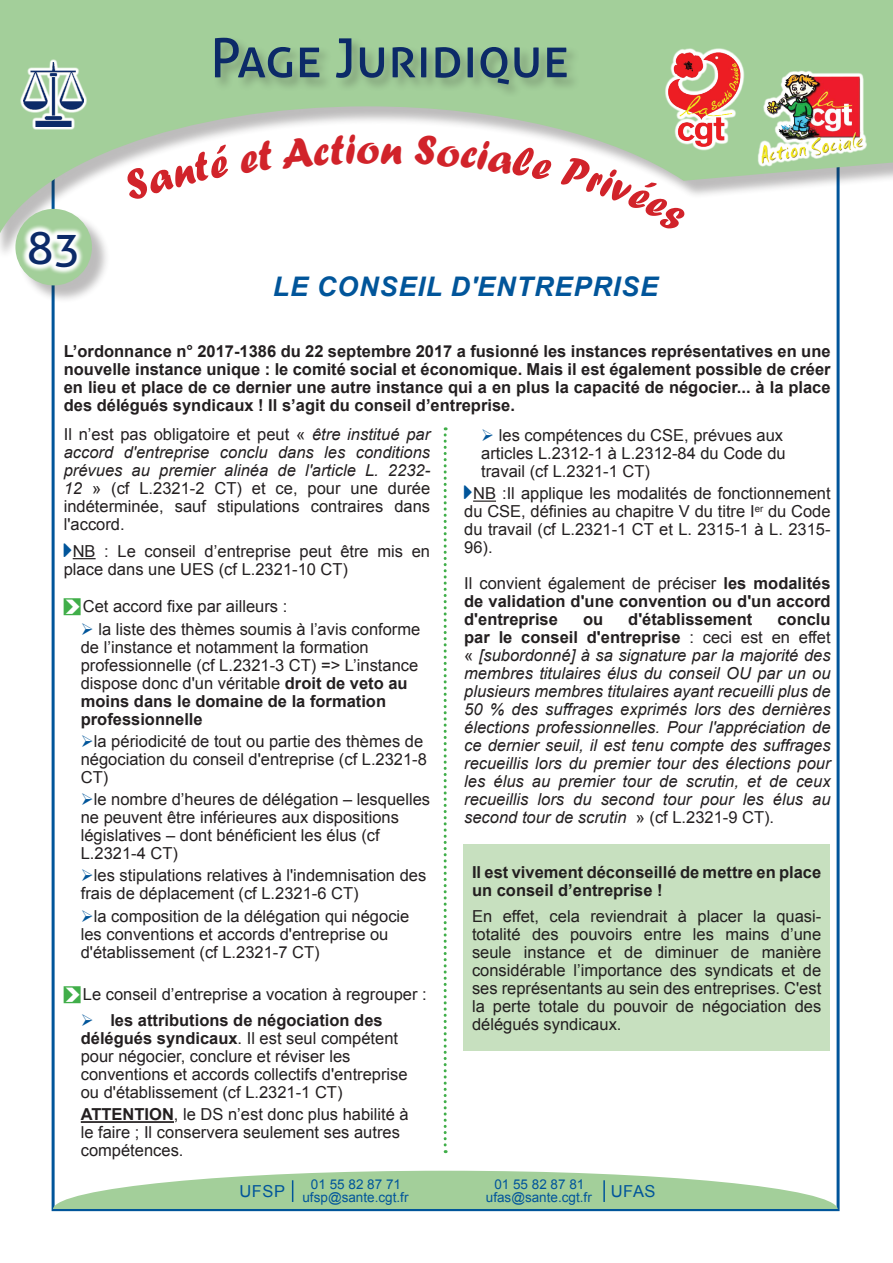
<style>
.page{position:relative;width:893px;height:1263px;background:#fff}
.page>*{position:absolute;margin:0;border:0;box-sizing:border-box;transform-origin:0 0}
.t1{font:54px "Aller";color:#0c2a68}
.t2{font:45px "Aller";color:#0c2a68}
.t3{font:italic 700 27px "Arial";letter-spacing:.035em;color:#01559a}
.Normal__Web{font:16.5px/18px "Arial";color:#231f20}
.t4{font:700 16.5px/18px "Arial";color:#231f20;text-align:justify}
.t5{font:italic 16.5px/18px "Arial";color:#231f20;text-align:justify}
.t6{font:16.5px "Arial";letter-spacing:.035em;color:#01559a}
.t7{font:13.5px "Arial";color:#01559a}
.s1{font-style:italic}
.s2{font-family:"Arrowstfb";color:#01559a}
.s3{font-family:"Arrowstfb";color:#40ae49}
.s4{color:#01559a}
.s5{font-weight:700}
.s6{font-weight:400}
.s7{font-weight:700;font-style:normal}
.s8{font-style:normal}
</style>
<div class="page">
<svg style="left:0;top:0;width:893px;height:241px;fill:#a3cf9a"></svg>
<svg style="left:665px;top:48px;width:79px;height:102px"></svg>
<img style="left:665px;top:47px;width:77px;height:102px">
<div style="left:18px;top:211px;width:93px;height:93px;background:#231f20;opacity:.3"></div>
<div style="left:15px;top:209px;width:77px;height:76px;background:#a3cf9a;border-radius:50%"></div>
<svg style="left:21px;top:224px;width:64px;height:51px"></svg>
<svg style="left:20px;top:59px;width:67px;height:71px"></svg>
<img style="left:23px;top:62px;width:60px;height:64px">
<div style="left:213px;top:36px;width:367px;height:62px;background:#231f20;opacity:.3"></div>
<img style="left:757px;top:71px;width:113px;height:99px">
<svg style="left:53px;top:1171px;width:785px;height:38px"></svg>
<hr style="left:603px;top:1180px;width:2px;height:22px;background:#01559a">
<svg style="left:73px;top:558px;width:23px;height:1px"></svg>
<hr style="left:81px;top:1121px;width:93px;height:2px;background:#231f20">
<hr style="left:473px;top:500px;width:23px;height:2px;background:#231f20">
<svg style="left:444px;top:427px;width:3px;height:726px"></svg>
<div style="left:463px;top:844px;width:367px;height:207px;background:#c7e0bf"></div>
<svg style="left:122px;top:145px;width:109px;height:56px"></svg>
<svg style="left:239px;top:141px;width:35px;height:33px"></svg>
<svg style="left:280px;top:135px;width:122px;height:34px"></svg>
<svg style="left:414px;top:135px;width:138px;height:46px"></svg>
<svg style="left:561px;top:156px;width:125px;height:77px"></svg>
<p class="t2" style="left:27px;top:220px;width:55px">83</p>
<p class="t1" style="left:210px;top:25px;width:360px">Page Juridique</p>
<p class="t3" style="left:273px;top:269px;width:387px">LE CONSEIL D'ENTREPRISE</p>
<p class="t4" style="left:64px;top:343px;width:768px">L’ordonnance n° 2017-1386 du 22 septembre 2017 a fusionné les instances représentatives en une nouvelle instance unique : le comité social et économique. Mais il est également possible de créer en lieu et place de ce dernier une autre instance qui a en plus la capacité de négocier... à la place des délégués syndicaux ! Il s’agit du conseil d’entreprise.</p>
<p class="Normal__Web" style="left:64px;top:425px;width:368px;text-align:justify">Il n’est pas obligatoire et peut « <span class="s1">être institué par accord d'entreprise conclu dans les conditions prévues au premier alinéa de l'article L. 2232- 12</span> » (cf L.2321-2 CT) et ce, pour une durée indéterminée, sauf stipulations contraires dans l'accord.</p>
<p class="Normal__Web" style="left:64px;top:542px;width:368px"><span class="s2">n</span>NB : Le conseil d’entreprise peut être mis en place dans une UES (cf L.2321-10 CT)</p>
<p class="Normal__Web" style="left:64px;top:597px;width:225px"><span class="s3">F</span>Cet accord fixe par ailleurs :</p>
<p class="Normal__Web" style="left:81px;top:620px;width:341px"><span class="s4">➢</span> la liste des thèmes soumis à l’avis conforme de l’instance et notamment la formation professionnelle (cf L.2321-3 CT) =&gt; L’instance dispose donc d'un véritable <span class="s5">droit de veto au moins dans le domaine de la formation professionnelle</span></p>
<p class="Normal__Web" style="left:81px;top:732px;width:348px"><span class="s4">➢</span>la périodicité de tout ou partie des thèmes de négociation du conseil d'entreprise (cf L.2321-8<br>CT)</p>
<p class="Normal__Web" style="left:81px;top:790px;width:351px"><span class="s4">➢</span>le nombre d’heures de délégation – lesquelles ne peuvent être inférieures aux dispositions législatives – dont bénéficient les élus (cf L.2321-4 CT)</p>
<p class="Normal__Web" style="left:81px;top:866px;width:347px"><span class="s4">➢</span>les stipulations relatives à l'indemnisation des frais de déplacement (cf L.2321-6 CT)</p>
<p class="Normal__Web" style="left:81px;top:907px;width:330px"><span class="s4">➢</span>la composition de la délégation qui négocie les conventions et accords d'entreprise ou d'établissement (cf L.2321-7 CT)</p>
<p class="Normal__Web" style="left:64px;top:984px;width:364px"><span class="s3">F</span>Le conseil d’entreprise a vocation à regrouper :</p>
<p class="Normal__Web" style="left:81px;top:1011px;width:328px"><span class="s4">➢</span> <span class="s5">les attributions de négociation des délégués syndicaux</span>. Il est seul compétent pour négocier, conclure et réviser les conventions et accords collectifs d'entreprise ou d'établissement (cf L.2321-1 CT)</p>
<p class="Normal__Web" style="left:81px;top:1105px;width:329px"><span class="s5">ATTENTION</span>, le DS n’est donc plus habilité à le faire ; Il conservera seulement ses autres compétences.</p>
<p class="Normal__Web" style="left:481px;top:426px;width:306px"><span class="s4">➢</span> les compétences du CSE, prévues aux articles L.2312-1 à L.2312-84 du Code du travail (cf L.2321-1 CT)</p>
<p class="Normal__Web" style="left:464px;top:484px;width:368px;text-align:justify"><span class="s2">n</span>NB :Il applique les modalités de fonctionnement du CSE, définies au chapitre V du titre I<sup>er</sup> du Code du travail (cf L.2321-1 CT et L. 2315-1 à L. 2315- 96).</p>
<p class="t4" style="left:464px;top:575px;width:368px"><span class="s6">Il convient également de préciser</span> les modalités de validation d'une convention ou d'un accord d'entreprise</p>
<p class="t4" style="left:583px;top:611px;width:22px">ou</p>
<p class="t4" style="left:628px;top:611px;width:126px">d'établissement</p>
<p class="t5" style="left:464px;top:611px;width:368px;text-indent:313px"><span class="s7">conclu par le conseil d'entreprise</span> <span class="s8">: ceci est en effet «</span> [subordonné] à sa signature par la majorité des membres titulaires élus du conseil OU par un ou plusieurs membres titulaires ayant recueilli plus de 50 % des suffrages exprimés lors des dernières élections professionnelles. Pour l'appréciation de ce dernier seuil, il est tenu compte des suffrages recueillis lors du premier tour des élections pour les élus au premier tour de scrutin, et de ceux recueillis lors du second tour pour les élus au second tour de scrutin <span class="s8">» (cf L.2321-9 CT).</span></p>
<p class="t4" style="left:472px;top:863px;width:351px">Il est vivement déconseillé de mettre en place un conseil d’entreprise !</p>
<p class="Normal__Web" style="left:472px;top:907px;width:351px;text-align:justify">En effet, cela reviendrait à placer la quasi&shy;totalité des pouvoirs entre les mains d’une seule instance et de diminuer de manière considérable l’importance des syndicats et de ses représentants au sein des entreprises. C'est la perte totale du pouvoir de négociation des délégués syndicaux.</p>
<p class="t6" style="left:239px;top:1180px;width:47px">UFSP</p>
<p class="t7" style="left:311px;top:1175px;width:92px">01 55 82 87 71</p>
<p class="t7" style="left:302px;top:1188px;width:108px">ufsp@sante.cgt.fr</p>
<p class="t7" style="left:494px;top:1175px;width:92px">01 55 82 87 81</p>
<p class="t7" style="left:486px;top:1188px;width:108px">ufas@sante.cgt.fr</p>
<p class="t6" style="left:611px;top:1180px;width:46px">UFAS</p>
</div>
